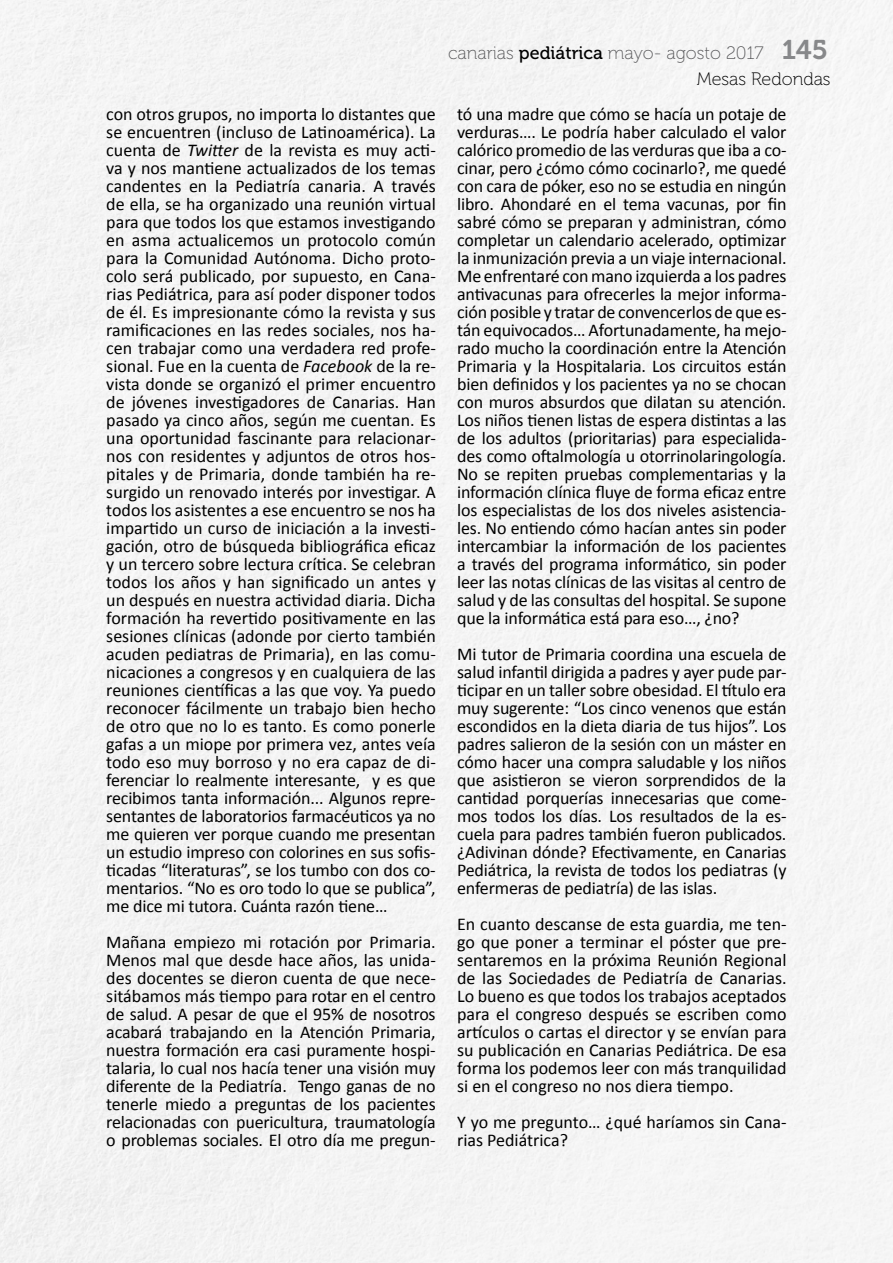
<style>
.page{position:relative;width:893px;height:1263px;background:#fff}
.page>*{position:absolute;margin:0;border:0;box-sizing:border-box;transform-origin:0 0}
.t1{font:18px/18px "Calibri";letter-spacing:-.01em;color:#000;text-align:justify}
.t2{font:18px "Museo 100";color:#58585a}
.t3{font:18px "Museo 100";color:#000}
.s1{font-style:italic}
.s2{font-family:"Museo 500";color:#000}
.s3{font-family:"Museo 700";font-size:27px;color:#87888a}
</style>
<div class="page">
<p class="t1" style="left:106px;top:104px;width:331px">con otros grupos, no importa lo distantes que se encuentren (incluso de Latinoamérica). La cuenta de <span class="s1">Twitter</span> de la revista es muy acti&shy;va y nos mantiene actualizados de los temas candentes en la Pediatría canaria. A través de ella, se ha organizado una reunión virtual para que todos los que estamos investigando en asma actualicemos un protocolo común para la Comunidad Autónoma. Dicho proto&shy;colo será publicado, por supuesto, en Cana&shy;rias Pediátrica, para así poder disponer todos de él. Es impresionante cómo la revista y sus ramificaciones en las redes sociales, nos ha&shy;cen trabajar como una verdadera red profe&shy;sional. Fue en la cuenta de <span class="s1">Facebook</span> de la re&shy;vista donde se organizó el primer encuentro de jóvenes investigadores de Canarias. Han pasado ya cinco años, según me cuentan. Es una oportunidad fascinante para relacionar&shy;nos con residentes y adjuntos de otros hos&shy;pitales y de Primaria, donde también ha re&shy;surgido un renovado interés por investigar. A todos los asistentes a ese encuentro se nos ha impartido un curso de iniciación a la investi&shy;gación, otro de búsqueda bibliográfica eficaz y un tercero sobre lectura crítica. Se celebran todos los años y han significado un antes y un después en nuestra actividad diaria. Dicha formación ha revertido positivamente en las sesiones clínicas (adonde por cierto también acuden pediatras de Primaria), en las comu&shy;nicaciones a congresos y en cualquiera de las reuniones científicas a las que voy. Ya puedo reconocer fácilmente un trabajo bien hecho de otro que no lo es tanto. Es como ponerle gafas a un miope por primera vez, antes veía todo eso muy borroso y no era capaz de di&shy;ferenciar lo realmente interesante, y es que recibimos tanta información... Algunos repre&shy;sentantes de laboratorios farmacéuticos ya no me quieren ver porque cuando me presentan un estudio impreso con colorines en sus sofis&shy;ticadas “literaturas”, se los tumbo con dos co&shy;mentarios. “No es oro todo lo que se publica”, me dice mi tutora. Cuánta razón tiene…</p>
<p class="t1" style="left:106px;top:932px;width:331px">Mañana empiezo mi rotación por Primaria.<br>Menos mal que desde hace años, las unida&shy;des docentes se dieron cuenta de que nece&shy;sitábamos más tiempo para rotar en el centro de salud. A pesar de que el 95% de nosotros acabará trabajando en la Atención Primaria, nuestra formación era casi puramente hospi&shy;talaria, lo cual nos hacía tener una visión muy diferente de la Pediatría. Tengo ganas de no tenerle miedo a preguntas de los pacientes relacionadas con puericultura, traumatología o problemas sociales. El otro día me pregun-</p>
<p class="t2" style="left:448px;top:43px;width:381px">canarias <span class="s2">pediátrica</span> mayo- agosto 2017 <span class="s3">145</span></p>
<p class="t3" style="left:697px;top:69px;width:135px">Mesas Redondas</p>
<p class="t1" style="left:457px;top:104px;width:331px">tó una madre que cómo se hacía un potaje de verduras…. Le podría haber calculado el valor calórico promedio de las verduras que iba a co&shy;cinar, pero ¿cómo cómo cocinarlo?, me quedé con cara de póker, eso no se estudia en ningún libro. Ahondaré en el tema vacunas, por fin sabré cómo se preparan y administran, cómo completar un calendario acelerado, optimizar la inmunización previa a un viaje internacional.<br>Me enfrentaré con mano izquierda a los padres antivacunas para ofrecerles la mejor informa&shy;ción posible y tratar de convencerlos de que es&shy;tán equivocados… Afortunadamente, ha mejo&shy;rado mucho la coordinación entre la Atención Primaria y la Hospitalaria. Los circuitos están bien definidos y los pacientes ya no se chocan con muros absurdos que dilatan su atención.<br>Los niños tienen listas de espera distintas a las de los adultos (prioritarias) para especialida&shy;des como oftalmología u otorrinolaringología.<br>No se repiten pruebas complementarias y la información clínica fluye de forma eficaz entre los especialistas de los dos niveles asistencia&shy;les. No entiendo cómo hacían antes sin poder intercambiar la información de los pacientes a través del programa informático, sin poder leer las notas clínicas de las visitas al centro de salud y de las consultas del hospital. Se supone que la informática está para eso…, ¿no?</p>
<p class="t1" style="left:457px;top:644px;width:331px">Mi tutor de Primaria coordina una escuela de salud infantil dirigida a padres y ayer pude par&shy;ticipar en un taller sobre obesidad. El título era muy sugerente: “Los cinco venenos que están escondidos en la dieta diaria de tus hijos”. Los padres salieron de la sesión con un máster en cómo hacer una compra saludable y los niños que asistieron se vieron sorprendidos de la cantidad porquerías innecesarias que come&shy;mos todos los días. Los resultados de la es&shy;cuela para padres también fueron publicados. ¿Adivinan dónde? Efectivamente, en Canarias Pediátrica, la revista de todos los pediatras (y enfermeras de pediatría) de las islas.</p>
<p class="t1" style="left:457px;top:914px;width:331px">En cuanto descanse de esta guardia, me ten&shy;go que poner a terminar el póster que pre&shy;sentaremos en la próxima Reunión Regional de las Sociedades de Pediatría de Canarias.<br>Lo bueno es que todos los trabajos aceptados para el congreso después se escriben como artículos o cartas el director y se envían para su publicación en Canarias Pediátrica. De esa forma los podemos leer con más tranquilidad si en el congreso no nos diera tiempo.</p>
<p class="t1" style="left:457px;top:1112px;width:331px">Y yo me pregunto… ¿qué haríamos sin Cana&shy;rias Pediátrica?</p>
</div>
